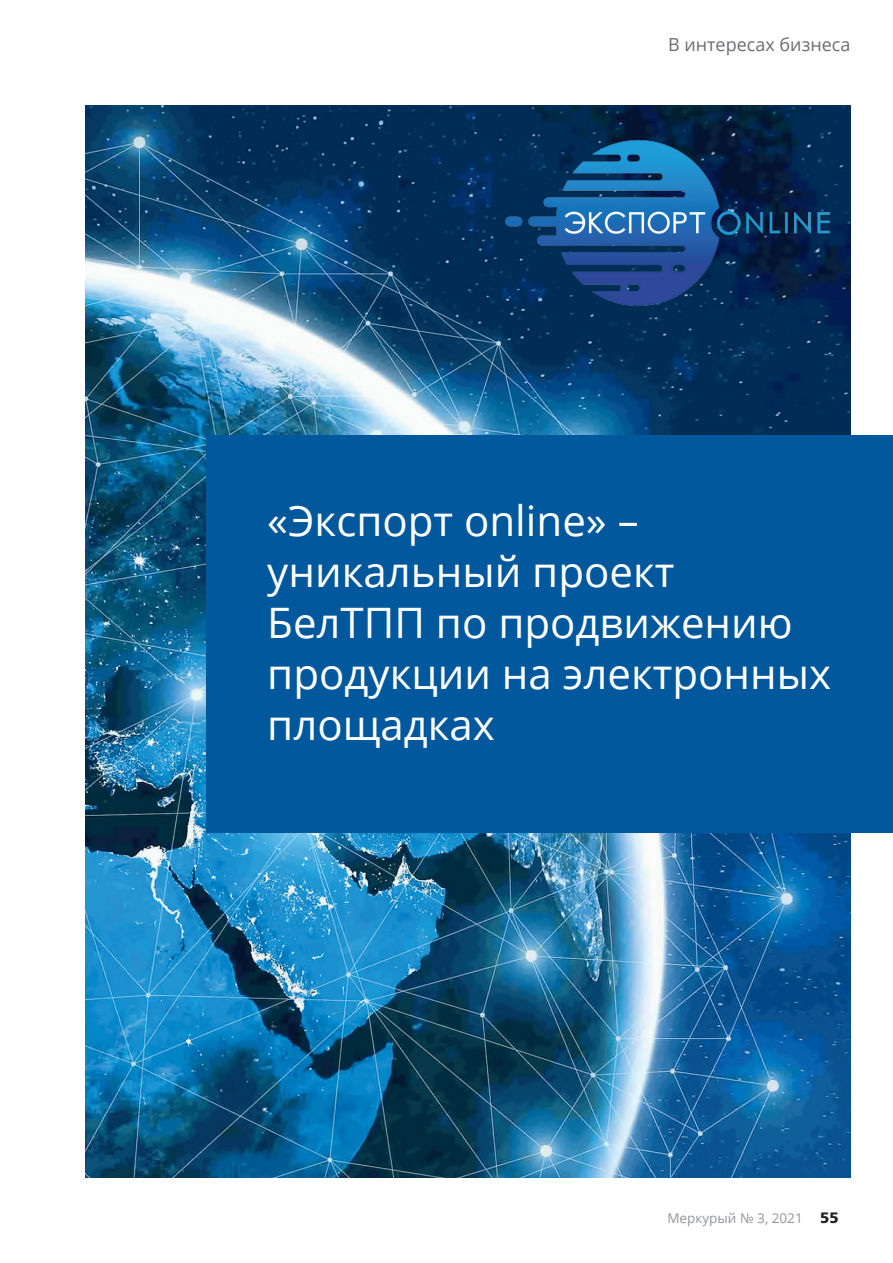
<style>
.page{position:relative;width:893px;height:1263px;background:#fff}
.page>*{position:absolute;margin:0;border:0;box-sizing:border-box;transform-origin:0 0}
.ЗАГОЛОВОК{font:42px/51px "Open Sans";color:#fff}
.t1{font:18px "Open Sans";color:#6c6d70}
.t2{font:13.5px "Open Sans";color:#939598}
.s1{font-family:"Free Set Bold C";font-size:15px;color:#231f20}
</style>
<div class="page">
<img style="left:85px;top:106px;width:765px;height:1072px">
<div style="left:207px;top:435px;width:686px;height:397px;background:#01589c"></div>
<img style="left:506px;top:141px;width:323px;height:164px">
<p class="t1" style="left:668px;top:33px;width:184px">В интересах бизнеса</p>
<p class="ЗАГОЛОВОК" style="left:267px;top:494px;width:565px">«Экспорт online» – уникальный проект<br>БелТПП по продвижению продукции на электронных площадках</p>
<p class="t2" style="left:667px;top:1209px;width:173px">Меркурый № 3, 2021 <span class="s1">55</span></p>
</div>
